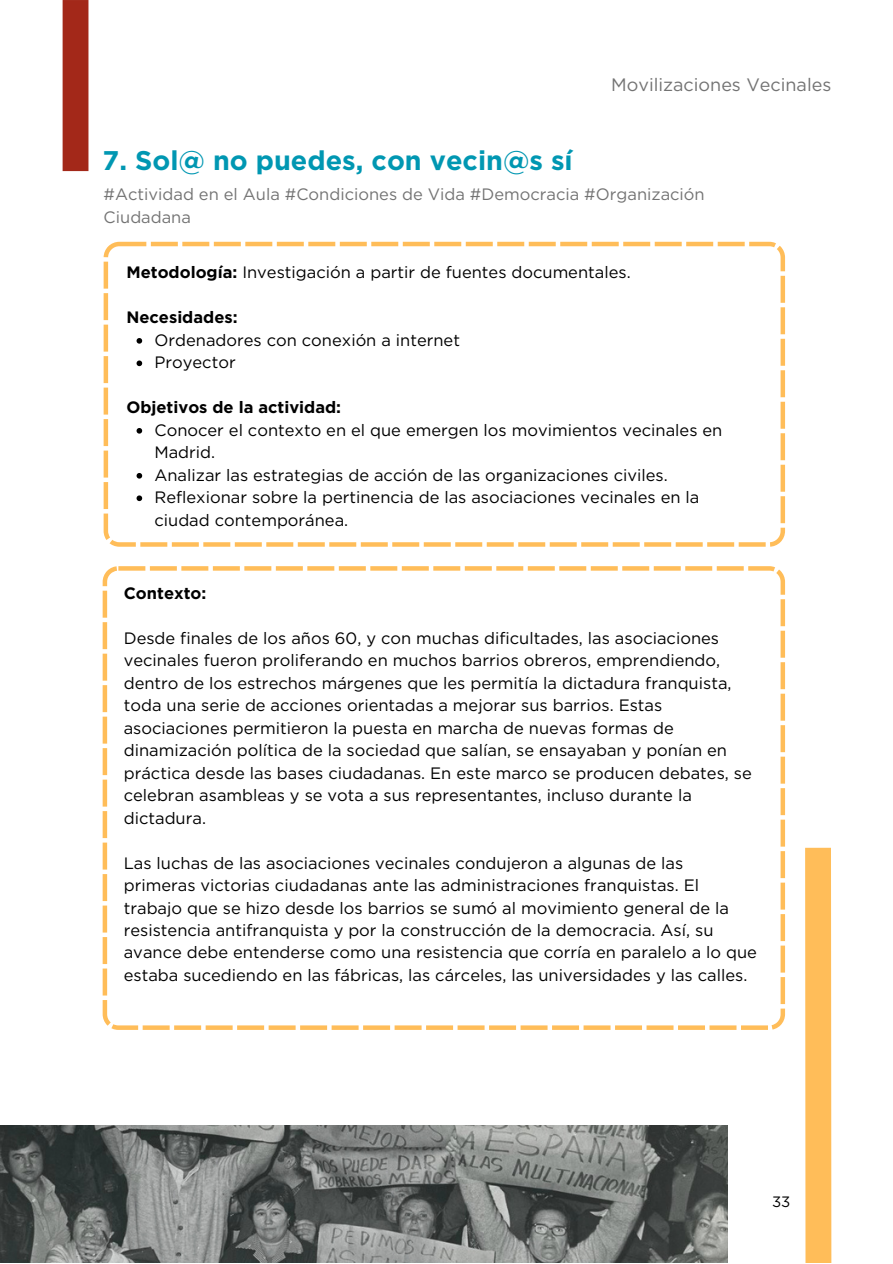
<style>
.page{position:relative;width:893px;height:1264px;background:#fff}
.page>*{position:absolute;margin:0;border:0;box-sizing:border-box;transform-origin:0 0}
.t1{font:700 27px "Gotham";color:#0097b2}
.t2{font:18px "Gotham";color:#737373}
.t3{font:16.5px/22.5px "Gotham";color:#000}
.t4{font:16.5px/22.5px "Gotham";color:#737373}
.t5{font:700 16.5px "Gotham";color:#000}
.t6{font:15px "Gotham";color:#000}
.s1{font-weight:700}
</style>
<div class="page">
<svg style="left:103px;top:566px;width:682px;height:463px"></svg>
<svg style="left:104px;top:242px;width:681px;height:304px"></svg>
<div style="left:63px;top:0;width:25px;height:171px;background:#a32819"></div>
<div style="left:805px;top:847px;width:26px;height:415px;background:#ffbd59"></div>
<svg style="left:136px;top:338px;width:6px;height:5px"></svg>
<svg style="left:136px;top:360px;width:6px;height:6px"></svg>
<svg style="left:136px;top:428px;width:6px;height:5px"></svg>
<svg style="left:136px;top:473px;width:6px;height:5px"></svg>
<svg style="left:136px;top:495px;width:6px;height:6px"></svg>
<img style="left:0;top:1125px;width:727px;height:137px">
<p class="t1" style="left:103px;top:144px;width:471px">7. Sol@ no puedes, con vecin@s sí</p>
<p class="t2" style="left:611px;top:74px;width:222px">Movilizaciones Vecinales</p>
<p class="t4" style="left:104px;top:183px;width:602px">#Actividad en el Aula #Condiciones de Vida #Democracia #Organización<br>Ciudadana</p>
<p class="t3" style="left:126px;top:261px;width:506px"><span class="s1">Metodología:</span> Investigación a partir de fuentes documentales.</p>
<p class="t5" style="left:126px;top:307px;width:113px">Necesidades:</p>
<p class="t3" style="left:154px;top:329px;width:307px">Ordenadores con conexión a internet</p>
<p class="t3" style="left:154px;top:351px;width:83px">Proyector</p>
<p class="t5" style="left:126px;top:397px;width:216px">Objetivos de la actividad:</p>
<p class="t3" style="left:154px;top:418px;width:569px">Conocer el contexto en el que emergen los movimientos vecinales en<br>Madrid.</p>
<p class="t3" style="left:154px;top:463px;width:515px">Analizar las estrategias de acción de las organizaciones civiles.</p>
<p class="t3" style="left:154px;top:486px;width:546px">Reflexionar sobre la pertinencia de las asociaciones vecinales en la ciudad contemporánea.</p>
<p class="t5" style="left:124px;top:582px;width:84px">Contexto:</p>
<p class="t3" style="left:124px;top:626px;width:629px">Desde finales de los años 60, y con muchas dificultades, las asociaciones vecinales fueron proliferando en muchos barrios obreros, emprendiendo, dentro de los estrechos márgenes que les permitía la dictadura franquista, toda una serie de acciones orientadas a mejorar sus barrios. Estas asociaciones permitieron la puesta en marcha de nuevas formas de dinamización política de la sociedad que salían, se ensayaban y ponían en práctica desde las bases ciudadanas. En este marco se producen debates, se celebran asambleas y se vota a sus representantes, incluso durante la dictadura.</p>
<p class="t3" style="left:124px;top:851px;width:634px">Las luchas de las asociaciones vecinales condujeron a algunas de las primeras victorias ciudadanas ante las administraciones franquistas. El trabajo que se hizo desde los barrios se sumó al movimiento general de la resistencia antifranquista y por la construcción de la democracia. Así, su avance debe entenderse como una resistencia que corría en paralelo a lo que estaba sucediendo en las fábricas, las cárceles, las universidades y las calles.</p>
<p class="t6" style="left:772px;top:1192px;width:20px">33</p>
</div>
